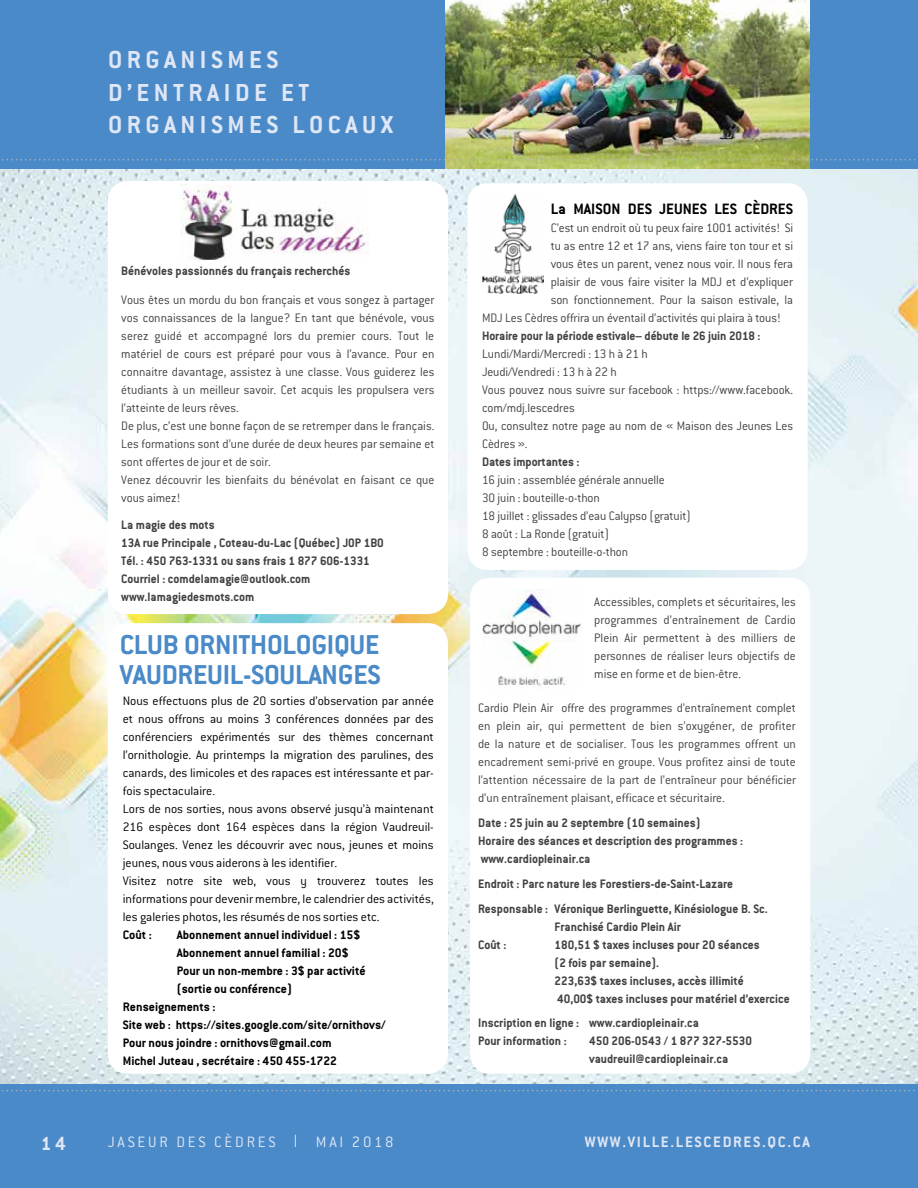
<style>
.page{position:relative;width:918px;height:1188px;background:#fff}
.page>*{position:absolute;margin:0;border:0;box-sizing:border-box;transform-origin:0 0}
.t1{font:700 30px/30px "Conduit ITC";letter-spacing:-.01em;color:#4a8ac8}
.t2{font:700 27px/32.4px "Conduit ITC";letter-spacing:.165em;color:#dfe6f5}
.t3{font:700 21px "Conduit ITC";color:#dfe6f5}
.t4{font:700 16.5px "Conduit ITC";color:#000}
.t5{font:700 16.5px "Conduit ITC";letter-spacing:.1em;color:#dfe6f5}
.t6{font:300 16.5px "Conduit ITC";letter-spacing:.165em;color:#dfe6f5}
.t7{font:300 13.5px/18px "Conduit ITC";color:#414042}
.t8{font:700 13.5px/18px "Conduit ITC";color:#414042}
.t9{font:300 13.5px/18px "Conduit ITC";color:#000}
.t10{font:700 13.5px "Conduit ITC";color:#000}
.s1{font-family:"Helvetica"}
</style>
<div class="page">
<img style="left:0;top:169px;width:918px;height:915px">
<div style="left:0;top:1084px;width:918px;height:104px;background:#4a8ac8"></div>
<div style="left:0;top:0;width:918px;height:169px;background:#4a8ac8"></div>
<img style="left:446px;top:0;width:364px;height:169px">
<svg style="left:1px;top:1090px;width:917px;height:1px"></svg>
<svg style="left:1px;top:159px;width:915px;height:2px"></svg>
<div style="left:108px;top:181px;width:340px;height:433px;background:#fff;border-radius:20px"></div>
<img style="left:180px;top:184px;width:189px;height:76px">
<div style="left:470px;top:578px;width:340px;height:496px;background:#fff;border-radius:20px"></div>
<img style="left:483px;top:590px;width:99px;height:97px">
<div style="left:467px;top:183px;width:341px;height:387px;background:#fff;border-radius:20px"></div>
<img style="left:482px;top:194px;width:61px;height:99px">
<div style="left:108px;top:623px;width:340px;height:451px;background:#fff;border-radius:20px"></div>
<h3 class="t3" style="left:41px;top:1131px;width:26px">14</h3>
<h2 class="t2" style="left:108px;top:43px;width:287px">ORGANISMES<br>D’ENTRAIDE ET<br>ORGANISMES LOCAUX</h2>
<p class="t8" style="left:121px;top:262px;width:231px">Bénévoles passionnés du français recherchés</p>
<p class="t7" style="left:121px;top:291px;width:315px">Vous êtes un mordu du bon français et vous songez à partager vos connaissances de la langue? En tant que bénévole, vous serez guidé et accompagné lors du premier cours. Tout le matériel de cours est préparé pour vous à l’avance. Pour en connaitre davantage, assistez à une classe. Vous guiderez les étudiants à un meilleur savoir. Cet acquis les propulsera vers l’atteinte de leurs rêves.<br>De plus, c’est une bonne façon de se retremper dans le français.<br>Les formations sont d’une durée de deux heures par semaine et sont offertes de jour et de soir.<br>Venez découvrir les bienfaits du bénévolat en faisant ce que vous aimez!</p>
<p class="t8" style="left:121px;top:515px;width:264px">La magie des mots<br>13A rue Principale , Coteau-du-Lac (Québec) J0P 1B0<br>Tél. : 450 763-1331 ou sans frais 1 877 606-1331<br>Courriel : comdelamagie@outlook.com www.lamagiedesmots.com</p>
<h1 class="t1" style="left:120px;top:629px;width:262px">CLUB ORNITHOLOGIQUE<br>VAUDREUIL-SOULANGES</h1>
<p class="t9" style="left:123px;top:692px;width:313px">Nous effectuons plus de 20 sorties d’observation par année et nous offrons au moins 3 conférences données par des conférenciers expérimentés sur des thèmes concernant l’ornithologie. Au printemps la migration des parulines, des canards, des limicoles et des rapaces est intéressante et par&shy;fois spectaculaire.<br>Lors de nos sorties, nous avons observé jusqu’à maintenant 216 espèces dont 164 espèces dans la région Vaudreuil-Soulanges. Venez les découvrir avec nous, jeunes et moins jeunes, nous vous aiderons à les identifier.<br>Visitez notre site web, vous y trouverez toutes les informations pour devenir membre, le calendrier des activités, les galeries photos, les résumés de nos sorties etc.</p>
<p class="t10" style="left:123px;top:927px;width:31px">Coût :</p>
<p class="t10" style="left:177px;top:927px;width:185px">Abonnement annuel individuel : 15$</p>
<p class="t10" style="left:177px;top:945px;width:173px">Abonnement annuel familial : 20$</p>
<p class="t10" style="left:177px;top:963px;width:190px">Pour un non-membre : 3$ par activité</p>
<p class="t10" style="left:177px;top:981px;width:117px">(sortie ou conférence)</p>
<p class="t10" style="left:123px;top:999px;width:94px">Renseignements :</p>
<p class="t10" style="left:123px;top:1017px;width:264px">Site web : https://sites.google.com/site/ornithovs/</p>
<p class="t10" style="left:123px;top:1035px;width:210px">Pour nous joindre : ornithovs@gmail.com</p>
<p class="t10" style="left:123px;top:1053px;width:216px">Michel Juteau , secrétaire : 450 455-1722</p>
<p class="t4" style="left:551px;top:199px;width:244px">La MAISON DES JEUNES LES CÈDRES</p>
<p class="t7" style="left:551px;top:219px;width:244px">C’est un endroit où tu peux faire 1001 activités! Si</p>
<p class="t7" style="left:551px;top:237px;width:244px">tu as entre 12 et 17 ans, viens faire ton tour et si</p>
<p class="t7" style="left:551px;top:255px;width:244px">vous êtes un parent, venez nous voir. Il nous fera</p>
<p class="t7" style="left:551px;top:273px;width:244px">plaisir de vous faire visiter la MDJ et d’expliquer</p>
<p class="t7" style="left:551px;top:291px;width:244px">son fonctionnement. Pour la saison estivale, la</p>
<p class="t7" style="left:482px;top:309px;width:300px">MDJ Les Cèdres offrira un éventail d’activités qui plaira à tous!</p>
<p class="t8" style="left:482px;top:326px;width:280px">Horaire pour la période estivale– débute le 26 juin 2018 :</p>
<p class="t7" style="left:482px;top:345px;width:313px">Lundi/Mardi/Mercredi : 13 h à 21 h<br>Jeudi/Vendredi : 13 h à 22 h<br>Vous pouvez nous suivre sur facebook : https://www.facebook. com/mdj.lescedres<br>Ou, consultez notre page au nom de « Maison des Jeunes Les Cèdres ».</p>
<p class="t8" style="left:482px;top:452px;width:99px">Dates importantes :</p>
<p class="t7" style="left:482px;top:471px;width:210px">16 juin : assemblée générale annuelle<br>30 juin : bouteille-o-thon<br>18 juillet : glissades d’eau Calypso (gratuit)<br>8 août : La Ronde (gratuit)<br>8 septembre : bouteille-o-thon</p>
<p class="t7" style="left:594px;top:593px;width:203px;text-align:justify">Accessibles, complets et sécuritaires, les programmes d’entraînement de Cardio Plein Air permettent à des milliers de personnes de réaliser leurs objectifs de mise en forme et de bien-être.</p>
<p class="t7" style="left:478px;top:699px;width:319px;text-align:justify">Cardio Plein Air offre des programmes d’entraînement complet en plein air, qui permettent de bien s’oxygéner, de profiter de la nature et de socialiser. Tous les programmes offrent un encadrement semi-privé en groupe. Vous profitez ainsi de toute l’attention nécessaire de la part de l’entraîneur pour bénéficier d’un entraînement plaisant, efficace et sécuritaire.</p>
<p class="t8" style="left:478px;top:814px;width:267px">Date : 25 juin au 2 septembre (10 semaines)<br>Horaire des séances et description des programmes : www.cardiopleinair.ca</p>
<p class="t8" style="left:478px;top:871px;width:291px;line-height:24.8px">Endroit : Parc nature les Forestiers-de-Saint-Lazare<br>Responsable : Véronique Berlinguette, Kinésiologue B. Sc.</p>
<p class="t8" style="left:555px;top:917px;width:128px">Franchisé Cardio Plein Air</p>
<p class="t8" style="left:478px;top:935px;width:30px">Coût :</p>
<p class="t8" style="left:555px;top:935px;width:237px">180,51 $ taxes incluses pour 20 séances<br>(2 fois par semaine).<br>223,63$ taxes incluses, accès illimité<br>40,00$ taxes incluses pour matériel d’exercice</p>
<p class="t8" style="left:478px;top:1014px;width:222px">Inscription en ligne : www.cardiopleinair.ca<br>Pour information :</p>
<p class="t8" style="left:589px;top:1032px;width:164px">450 206-0543 / 1 877 327-5530 vaudreuil@cardiopleinair.ca</p>
<p class="t6" style="left:108px;top:1133px;width:287px">JASEUR DES CÈDRES <span class="s1">|</span> MAI 2018</p>
<p class="t5" style="left:585px;top:1132px;width:227px">WWW.VILLE.LESCEDRES.QC.CA</p>
</div>
